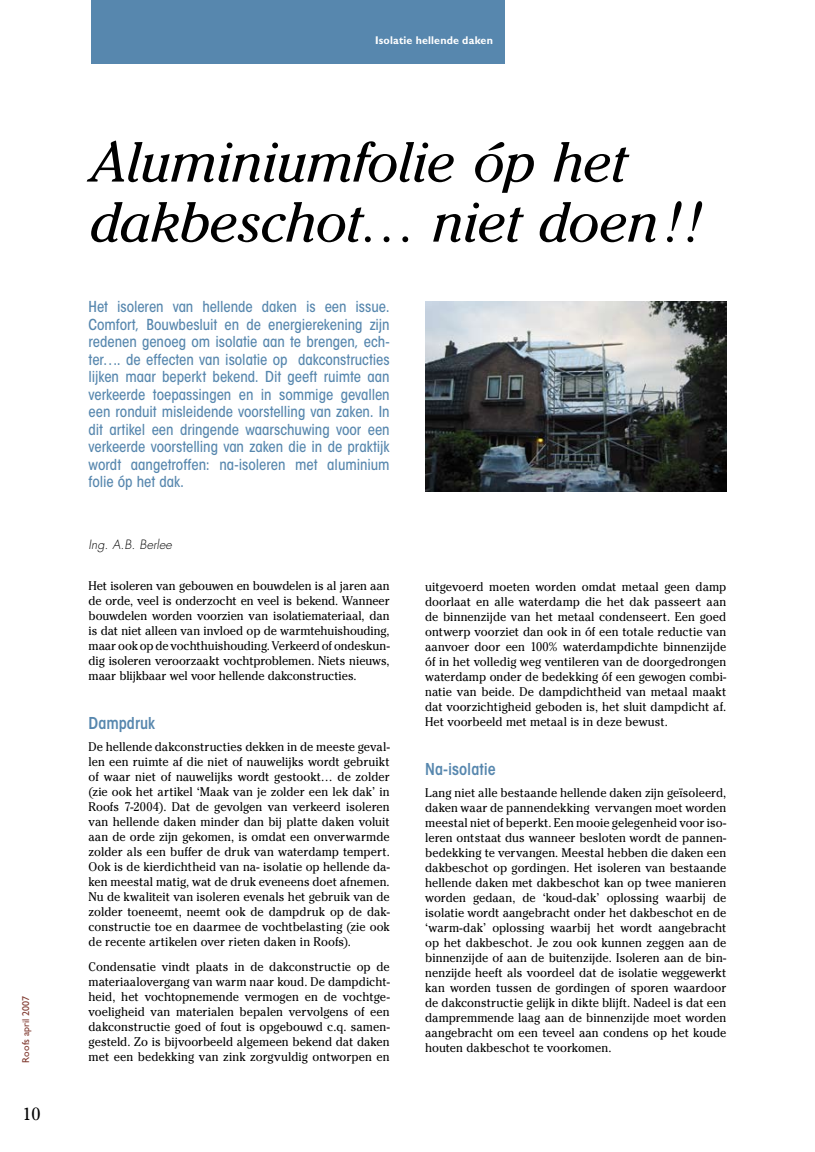
<style>
.page{position:relative;width:815px;height:1152px;background:#fff}
.page>*{position:absolute;margin:0;border:0;box-sizing:border-box;transform-origin:0 0}
.t1{font:italic 56.25px/60px "Cheltenham Std";letter-spacing:-.02em;color:#000}
.t2{font:17.5px "Cheltenham Std";color:#000}
.t3{font:600 condensed 16.25px "ITC Avant Garde Std";color:#5787ae}
.t4{font:500 condensed 15px/17.5px "ITC Avant Garde Std";letter-spacing:-.005em;color:#5787ae;text-align:justify}
.t5{font:12.5px/15px "Cheltenham Std";color:#000;text-align:justify;scale:.95 1}
.t6{font:italic 300 12.5px "Futura Std";color:#000}
.t7{font:700 11.25px "Gill Sans Std";letter-spacing:.015em;color:#fff;scale:.95 1}
.t8{font:10px "Gill Sans Std";color:#803a30}
</style>
<div class="page">
<div style="left:91px;top:0;width:414px;height:64px;background:#5787ae"></div>
<img style="left:425px;top:301px;width:301px;height:191px">
<p class="t8" style="left:20px;top:1062px;width:68px;rotate:-90deg">Roofs april 2007</p>
<h2 class="t2" style="left:23px;top:1103px;width:20px">10</h2>
<p class="t7" style="left:375px;top:34px;width:126px">Isolatie hellende daken</p>
<h1 class="t1" style="left:90px;top:132px;width:611px">Aluminiumfolie óp het dakbeschot… niet doen! !</h1>
<p class="t4" style="left:89px;top:298px;width:303px">Het isoleren van hellende daken is een issue.<br>Comfort, Bouwbesluit en de energierekening zijn redenen genoeg om isolatie aan te brengen, ech&shy;ter…. de effecten van isolatie op dakconstructies lijken maar beperkt bekend. Dit geeft ruimte aan verkeerde toepassingen en in sommige gevallen een ronduit misleidende voorstelling van zaken. In dit artikel een dringende waarschuwing voor een verkeerde voorstelling van zaken die in de praktijk wordt aangetroffen: na-isoleren met aluminium folie óp het dak.</p>
<p class="t6" style="left:89px;top:537px;width:85px">Ing. A.B. Berlee</p>
<p class="t5" style="left:89px;top:578px;width:319px">Het isoleren van gebouwen en bouwdelen is al jaren aan de orde, veel is onderzocht en veel is bekend. Wanneer bouwdelen worden voorzien van isolatiemateriaal, dan is dat niet alleen van invloed op de warmtehuishouding, maar ook op de vochthuishouding. Verkeerd of ondeskun&shy;dig isoleren veroorzaakt vochtproblemen. Niets nieuws, maar blijkbaar wel voor hellende dakconstructies.</p>
<h3 class="t3" style="left:89px;top:713px;width:68px">Dampdruk</h3>
<p class="t5" style="left:89px;top:739px;width:319px">De hellende dakconstructies dekken in de meeste geval&shy;len een ruimte af die niet of nauwelijks wordt gebruikt of waar niet of nauwelijks wordt gestookt… de zolder (zie ook het artikel ‘Maak van je zolder een lek dak’ in Roofs 7-2004). Dat de gevolgen van verkeerd isoleren van hellende daken minder dan bij platte daken voluit aan de orde zijn gekomen, is omdat een onverwarmde zolder als een buffer de druk van waterdamp tempert.<br>Ook is de kierdichtheid van na- isolatie op hellende da&shy;ken meestal matig, wat de druk eveneens doet afnemen.<br>Nu de kwaliteit van isoleren evenals het gebruik van de zolder toeneemt, neemt ook de dampdruk op de dak&shy;constructie toe en daarmee de vochtbelasting (zie ook de recente artikelen over rieten daken in Roofs).</p>
<p class="t5" style="left:89px;top:959px;width:319px">Condensatie vindt plaats in de dakconstructie op de materiaalovergang van warm naar koud. De dampdicht&shy;heid, het vochtopnemende vermogen en de vochtge&shy;voeligheid van materialen bepalen vervolgens of een dakconstructie goed of fout is opgebouwd c.q. samen&shy;gesteld. Zo is bijvoorbeeld algemeen bekend dat daken met een bedekking van zink zorgvuldig ontworpen en</p>
<p class="t5" style="left:425px;top:579px;width:319px">uitgevoerd moeten worden omdat metaal geen damp doorlaat en alle waterdamp die het dak passeert aan de binnenzijde van het metaal condenseert. Een goed ontwerp voorziet dan ook in óf een totale reductie van aanvoer door een 100% waterdampdichte binnenzijde óf in het volledig weg ventileren van de doorgedrongen waterdamp onder de bedekking óf een gewogen combi&shy;natie van beide. De dampdichtheid van metaal maakt dat voorzichtigheid geboden is, het sluit dampdicht af.<br>Het voorbeeld met metaal is in deze bewust.</p>
<h3 class="t3" style="left:425px;top:759px;width:72px">Na-isolatie</h3>
<p class="t5" style="left:425px;top:785px;width:319px">Lang niet alle bestaande hellende daken zijn geïsoleerd, daken waar de pannendekking vervangen moet worden meestal niet of beperkt. Een mooie gelegenheid voor iso&shy;leren ontstaat dus wanneer besloten wordt de pannen&shy;bedekking te vervangen. Meestal hebben die daken een dakbeschot op gordingen. Het isoleren van bestaande hellende daken met dakbeschot kan op twee manieren worden gedaan, de ‘koud-dak’ oplossing waarbij de isolatie wordt aangebracht onder het dakbeschot en de ‘warm-dak’ oplossing waarbij het wordt aangebracht op het dakbeschot. Je zou ook kunnen zeggen aan de binnenzijde of aan de buitenzijde. Isoleren aan de bin&shy;nenzijde heeft als voordeel dat de isolatie weggewerkt kan worden tussen de gordingen of sporen waardoor de dakconstructie gelijk in dikte blijft. Nadeel is dat een dampremmende laag aan de binnenzijde moet worden aangebracht om een teveel aan condens op het koude houten dakbeschot te voorkomen.</p>
</div>
